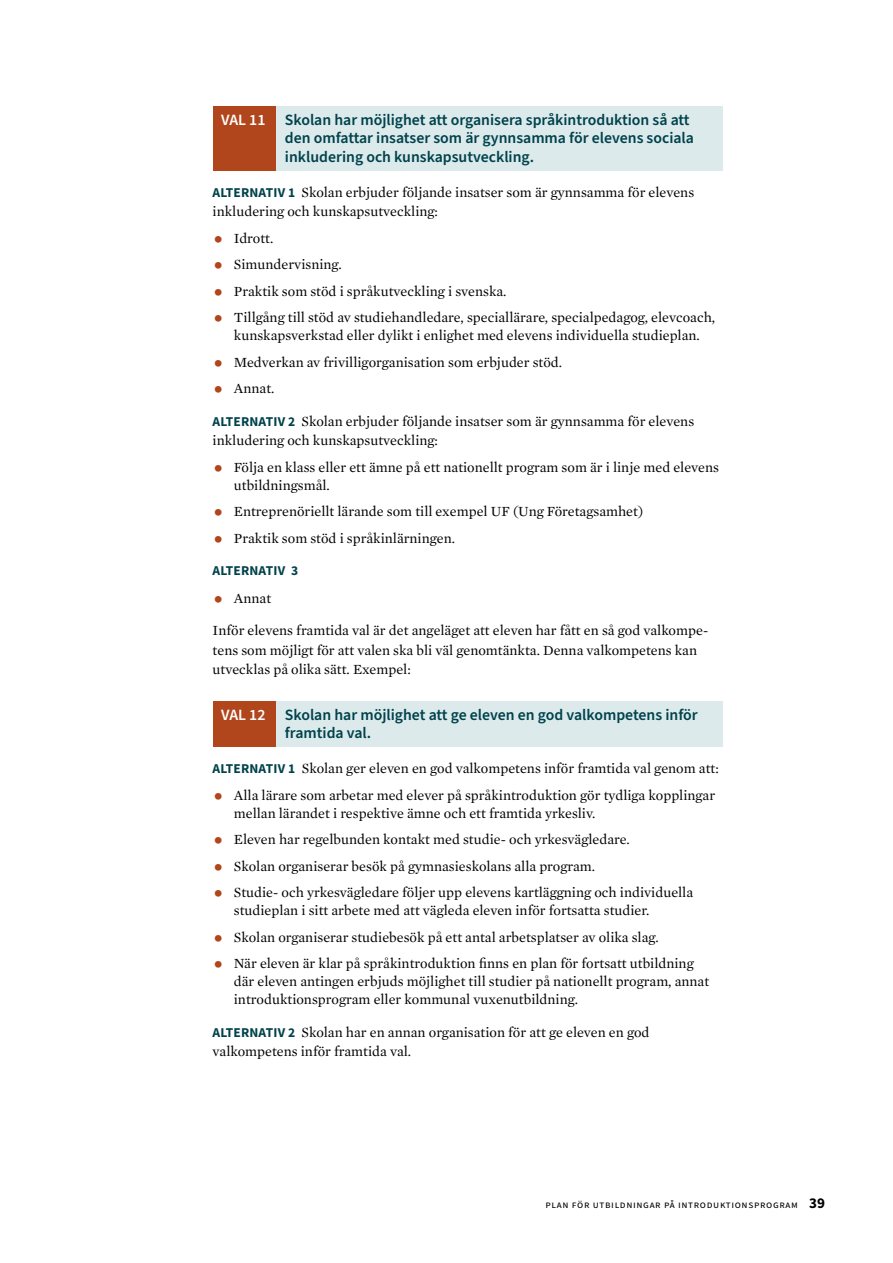
<style>
.page{position:relative;width:893px;height:1263px;background:#fff}
.page>*{position:absolute;margin:0;border:0;box-sizing:border-box;transform-origin:0 0}
.Inforuta_Rubrik{font:600 15.75px/18.8px "Source Sans Pro";color:#00424c}
.Inforuta_Rubrik-2{font:600 15.75px "Source Sans Pro";color:#fff}
.Bröd_luft_ovan{font:14.25px/18px "Mercury Text G1";color:#000}
.Bröd_luft_ovan-2{font:700 13.5px "Source Sans Pro";letter-spacing:.01em;color:#00424c}
.t1{font:10.5px "Source Sans Pro";letter-spacing:.06em;color:#000}
.s1{font-family:"Source Sans Pro";font-weight:700;font-size:13.5px;color:#00424c}
.s2{font-family:"Franklin Gothic LT";font-weight:800;font-size:19.5px;color:#b1451c}
.s3{font-weight:700;font-size:15px}
</style>
<div class="page">
<div style="left:213px;top:106px;width:63px;height:65px;background:#b1451c"></div>
<div style="left:276px;top:106px;width:447px;height:65px;background:#dceaeb"></div>
<div style="left:213px;top:701px;width:63px;height:46px;background:#b1451c"></div>
<div style="left:276px;top:701px;width:447px;height:46px;background:#dceaeb"></div>
<h4 class="Inforuta_Rubrik-2" style="left:221px;top:109px;width:46px">VAL 11</h4>
<h4 class="Inforuta_Rubrik" style="left:285px;top:110px;width:411px">Skolan har möjlighet att organisera språkintroduktion så att den omfattar insatser som är gynnsamma för elevens sociala inkludering och kunskapsutveckling.</h4>
<p class="Bröd_luft_ovan" style="left:213px;top:182px;width:483px;line-height:19.5px"><span class="s1">ALTERNATIV 1</span> Skolan erbjuder följande insatser som är gynnsamma för elevens inkludering och kunskapsutveckling:</p>
<p class="Bröd_luft_ovan" style="left:213px;top:228px;width:62px"><span class="s2">•</span> Idrott.</p>
<p class="Bröd_luft_ovan" style="left:213px;top:255px;width:131px"><span class="s2">•</span> Simundervisning.</p>
<p class="Bröd_luft_ovan" style="left:213px;top:281px;width:295px"><span class="s2">•</span> Praktik som stöd i språkutveckling i svenska.</p>
<p class="Bröd_luft_ovan" style="left:213px;top:308px;width:504px;text-align:center"><span class="s2">•</span> Tillgång till stöd av studiehandledare, speciallärare, specialpedagog, elevcoach, kunskapsverkstad eller dylikt i enlighet med elevens individuella studieplan.</p>
<p class="Bröd_luft_ovan" style="left:213px;top:352px;width:351px"><span class="s2">•</span> Medverkan av frivilligorganisation som erbjuder stöd.</p>
<p class="Bröd_luft_ovan" style="left:213px;top:379px;width:63px"><span class="s2">•</span> Annat.</p>
<p class="Bröd_luft_ovan" style="left:213px;top:410px;width:483px;line-height:19.5px"><span class="s1">ALTERNATIV 2</span> Skolan erbjuder följande insatser som är gynnsamma för elevens inkludering och kunskapsutveckling:</p>
<p class="Bröd_luft_ovan" style="left:234px;top:457px;width:487px;text-indent:-21px"><span class="s2">•</span> Följa en klass eller ett ämne på ett nationellt program som är i linje med elevens utbildningsmål.</p>
<p class="Bröd_luft_ovan" style="left:213px;top:502px;width:432px"><span class="s2">•</span> Entreprenöriellt lärande som till exempel UF (Ung Företagsamhet)</p>
<p class="Bröd_luft_ovan" style="left:213px;top:528px;width:244px"><span class="s2">•</span> Praktik som stöd i språkinlärningen.</p>
<p class="Bröd_luft_ovan-2" style="left:213px;top:562px;width:87px">ALTERNATIV 3</p>
<p class="Bröd_luft_ovan" style="left:213px;top:588px;width:60px"><span class="s2">•</span> Annat</p>
<p class="Bröd_luft_ovan" style="left:213px;top:620px;width:497px;line-height:19.5px">Inför elevens framtida val är det angeläget att eleven har fått en så god valkompe&shy;tens som möjligt för att valen ska bli väl genomtänkta. Denna valkompetens kan utvecklas på olika sätt. Exempel:</p>
<h4 class="Inforuta_Rubrik-2" style="left:221px;top:704px;width:46px">VAL 12</h4>
<h4 class="Inforuta_Rubrik" style="left:285px;top:706px;width:414px">Skolan har möjlighet att ge eleven en god valkompetens inför framtida val.</h4>
<p class="Bröd_luft_ovan" style="left:213px;top:759px;width:508px"><span class="s1">ALTERNATIV 1</span> Skolan ger eleven en god valkompetens inför framtida val genom att:</p>
<p class="Bröd_luft_ovan" style="left:234px;top:785px;width:483px;text-indent:-21px"><span class="s2">•</span> Alla lärare som arbetar med elever på språkintroduktion gör tydliga kopplingar mellan lärandet i respektive ämne och ett framtida yrkesliv.</p>
<p class="Bröd_luft_ovan" style="left:213px;top:830px;width:419px"><span class="s2">•</span> Eleven har regelbunden kontakt med studie- och yrkesvägledare.</p>
<p class="Bröd_luft_ovan" style="left:213px;top:856px;width:384px"><span class="s2">•</span> Skolan organiserar besök på gymnasieskolans alla program.</p>
<p class="Bröd_luft_ovan" style="left:234px;top:883px;width:461px;text-indent:-21px"><span class="s2">•</span> Studie- och yrkesvägledare följer upp elevens kartläggning och individuella studieplan i sitt arbete med att vägleda eleven inför fortsatta studier.</p>
<p class="Bröd_luft_ovan" style="left:213px;top:927px;width:448px"><span class="s2">•</span> Skolan organiserar studiebesök på ett antal arbetsplatser av olika slag.</p>
<p class="Bröd_luft_ovan" style="left:234px;top:954px;width:477px;text-indent:-21px"><span class="s2">•</span> När eleven är klar på språkintroduktion finns en plan för fortsatt utbildning där eleven antingen erbjuds möjlighet till studier på nationellt program, annat introduktionsprogram eller kommunal vuxenutbildning.</p>
<p class="Bröd_luft_ovan" style="left:213px;top:1021px;width:438px;line-height:19.5px"><span class="s1">ALTERNATIV 2</span> Skolan har en annan organisation för att ge eleven en god valkompetens inför framtida val.</p>
<p class="t1" style="left:545px;top:1197px;width:281px">PLAN FÖR UTBILDNINGAR PÅ INTRODUKTIONSPROGRAM <span class="s3">39</span></p>
</div>
